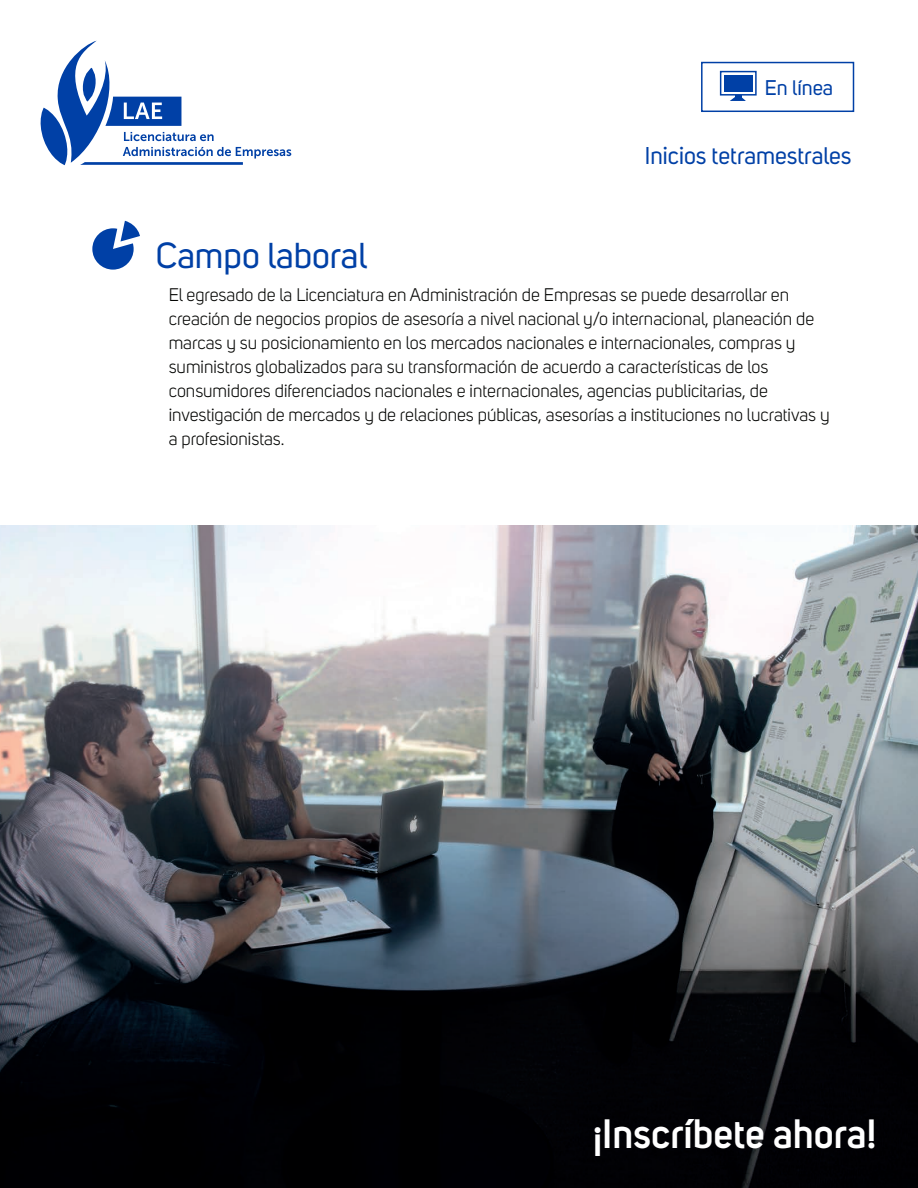
<style>
.page{position:relative;width:918px;height:1188px;background:#fff}
.page>*{position:absolute;margin:0;border:0;box-sizing:border-box;transform-origin:0 0}
.t1{font:600 40.5px "Uni Sans";color:#fff}
.t2{font:36px "Uni Sans";color:#0040a6}
.t3{font:24px "Uni Sans";color:#0040a6}
.t4{font:21px "Uni Sans";color:#0040a6}
.t5{font:18px/24px "Uni Sans";color:#040503}
</style>
<div class="page">
<img style="left:0;top:526px;width:918px;height:662px">
<div style="left:701px;top:62px;width:153px;height:50px;border:2px solid #0040a6"></div>
<div style="left:724px;top:75px;width:28px;height:17px;background:#0040a6"></div>
<div style="left:720px;top:71px;width:37px;height:25px;border:2px solid #0040a6"></div>
<svg style="left:730px;top:95px;width:16px;height:6px"></svg>
<svg style="left:92px;top:221px;width:48px;height:49px"></svg>
<svg style="left:40px;top:41px;width:251px;height:124px"></svg>
<p class="t4" style="left:765px;top:76px;width:70px">En línea</p>
<h3 class="t3" style="left:645px;top:142px;width:208px">Inicios tetramestrales</h3>
<h2 class="t2" style="left:156px;top:235px;width:213px">Campo laboral</h2>
<p class="t5" style="left:169px;top:283px;width:663px">El egresado de la Licenciatura en Administración de Empresas se puede desarrollar en creación de negocios propios de asesoría a nivel nacional y/o internacional, planeación de marcas y su posicionamiento en los mercados nacionales e internacionales, compras y suministros globalizados para su transformación de acuerdo a características de los consumidores diferenciados nacionales e internacionales, agencias publicitarias, de investigación de mercados y de relaciones públicas, asesorías a instituciones no lucrativas y a profesionistas.</p>
<h1 class="t1" style="left:593px;top:1109px;width:285px">¡Inscríbete ahora!</h1>
</div>
